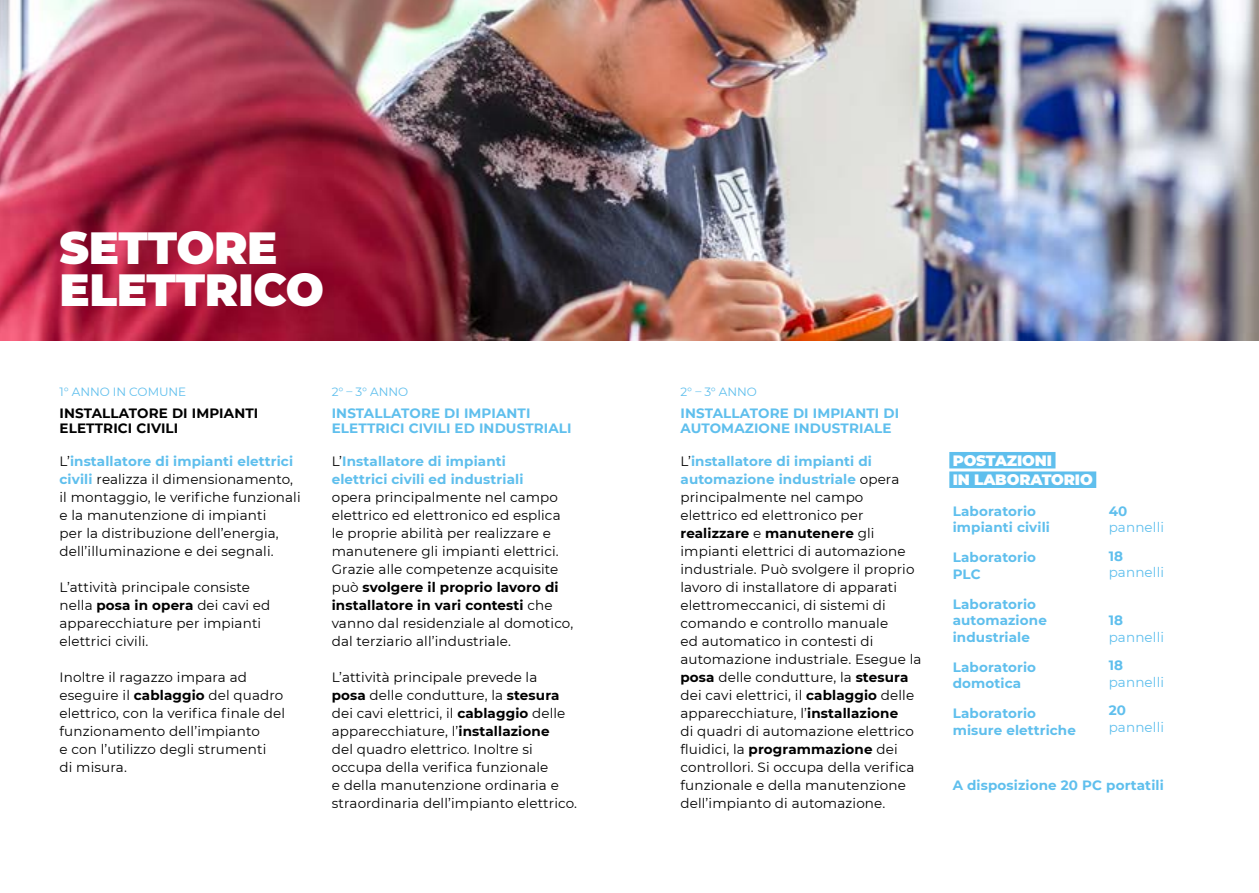
<style>
.page{position:relative;width:1259px;height:893px;background:#fff}
.page>*{position:absolute;margin:0;border:0;box-sizing:border-box;transform-origin:0 0}
.t1{font:900 45px/42px "Montserrat";letter-spacing:-.01em;color:#fff}
.t2{font:900 15px/19.5px "Montserrat";letter-spacing:-.01em;color:#fff}
.t3{font:13.5px/18px "Montserrat";letter-spacing:.01em;color:#000}
.t4{font:700 13.5px/16.5px "Montserrat";letter-spacing:.01em;color:#5fbfed}
.t5{font:13.5px "Montserrat";letter-spacing:.01em;color:#5fbfed}
.t6{font:700 13.5px/15px "Montserrat";letter-spacing:.01em;color:#000}
.t7{font:12px "Montserrat";letter-spacing:-.005em;color:#5fbfed}
.s1{font-weight:700;color:#5fbfed}
.s2{font-weight:700}
.s3{font-weight:400;color:#000}
</style>
<div class="page">
<img style="left:0;top:0;width:1259px;height:340px">
<div style="left:949px;top:452px;width:106px;height:16px;background:#5fbfed"></div>
<div style="left:949px;top:471px;width:147px;height:17px;background:#5fbfed"></div>
<h1 class="t1" style="left:60px;top:225px;width:266px">SETTORE<br>ELETTRICO</h1>
<p class="t7" style="left:60px;top:383px;width:128px">1° ANNO IN COMUNE</p>
<p class="t7" style="left:332px;top:383px;width:78px">2° – 3° ANNO</p>
<p class="t7" style="left:680px;top:383px;width:78px">2° – 3° ANNO</p>
<p class="t6" style="left:60px;top:405px;width:200px">INSTALLATORE DI IMPIANTI<br>ELETTRICI CIVILI</p>
<p class="t3" style="left:60px;top:452px;width:243px">L’<span class="s1">installatore di impianti elettrici civili</span> realizza il dimensionamento, il montaggio, le verifiche funzionali e la manutenzione di impianti<br>per la distribuzione dell’energia, dell’illuminazione e dei segnali.</p>
<p class="t3" style="left:60px;top:578px;width:212px">L’attività principale consiste nella <span class="s2">posa in opera</span> dei cavi ed apparecchiature per impianti elettrici civili.</p>
<p class="t3" style="left:60px;top:668px;width:227px">Inoltre il ragazzo impara ad eseguire il <span class="s2">cablaggio</span> del quadro elettrico, con la verifica finale del funzionamento dell’impianto<br>e con l’utilizzo degli strumenti<br>di misura.</p>
<p class="t4" style="left:332px;top:405px;width:241px;line-height:15px">INSTALLATORE DI IMPIANTI<br>ELETTRICI CIVILI ED INDUSTRIALI</p>
<p class="t4" style="left:332px;top:451px;width:193px;line-height:18px"><span class="s3">L’</span>Installatore di impianti elettrici civili ed industriali</p>
<p class="t3" style="left:332px;top:488px;width:243px">opera principalmente nel campo elettrico ed elettronico ed esplica le proprie abilità per realizzare e manutenere gli impianti elettrici.<br>Grazie alle competenze acquisite può <span class="s2">svolgere il proprio lavoro di installatore in vari contesti</span> che vanno dal residenziale al domotico, dal terziario all’industriale.</p>
<p class="t3" style="left:332px;top:668px;width:247px">L’attività principale prevede la<br><span class="s2">posa</span> delle condutture, la <span class="s2">stesura </span>dei cavi elettrici, il <span class="s2">cablaggio</span> delle apparecchiature, l’<span class="s2">installazione<br></span>del quadro elettrico. Inoltre si occupa della verifica funzionale<br>e della manutenzione ordinaria e straordinaria dell’impianto elettrico.</p>
<p class="t4" style="left:680px;top:405px;width:220px;line-height:15px">INSTALLATORE DI IMPIANTI DI<br>AUTOMAZIONE INDUSTRIALE</p>
<p class="t3" style="left:680px;top:452px;width:242px">L’<span class="s1">installatore di impianti di automazione industriale</span> opera principalmente nel campo elettrico ed elettronico per <span class="s2">realizzare</span> e <span class="s2">manutenere</span> gli impianti elettrici di automazione industriale. Può svolgere il proprio lavoro di installatore di apparati elettromeccanici, di sistemi di comando e controllo manuale<br>ed automatico in contesti di automazione industriale. Esegue la <span class="s2">posa</span> delle condutture, la <span class="s2">stesura </span>dei cavi elettrici, il <span class="s2">cablaggio</span> delle apparecchiature, l’<span class="s2">installazione<br></span>di quadri di automazione elettrico fluidici, la <span class="s2">programmazione</span> dei controllori. Si occupa della verifica funzionale e della manutenzione dell’impianto di automazione.</p>
<p class="t2" style="left:952px;top:449px;width:141px">POSTAZIONI<br>IN LABORATORIO</p>
<p class="t4" style="left:952px;top:502px;width:99px">Laboratorio impianti civili</p>
<p class="t4" style="left:952px;top:549px;width:85px">Laboratorio<br>PLC</p>
<p class="t4" style="left:952px;top:595px;width:96px">Laboratorio automazione industriale</p>
<p class="t4" style="left:952px;top:658px;width:85px">Laboratorio domotica</p>
<p class="t4" style="left:952px;top:704px;width:125px">Laboratorio misure elettriche</p>
<p class="t4" style="left:1108px;top:502px;width:20px">40</p>
<p class="t5" style="left:1108px;top:518px;width:57px">pannelli</p>
<p class="t4" style="left:1108px;top:547px;width:16px">18</p>
<p class="t5" style="left:1108px;top:563px;width:57px">pannelli</p>
<p class="t4" style="left:1108px;top:611px;width:16px">18</p>
<p class="t5" style="left:1108px;top:628px;width:57px">pannelli</p>
<p class="t4" style="left:1108px;top:656px;width:16px">18</p>
<p class="t5" style="left:1108px;top:673px;width:57px">pannelli</p>
<p class="t4" style="left:1108px;top:701px;width:19px">20</p>
<p class="t5" style="left:1108px;top:718px;width:57px">pannelli</p>
<p class="t4" style="left:952px;top:776px;width:212px">A disposizione 20 PC portatili</p>
</div>
